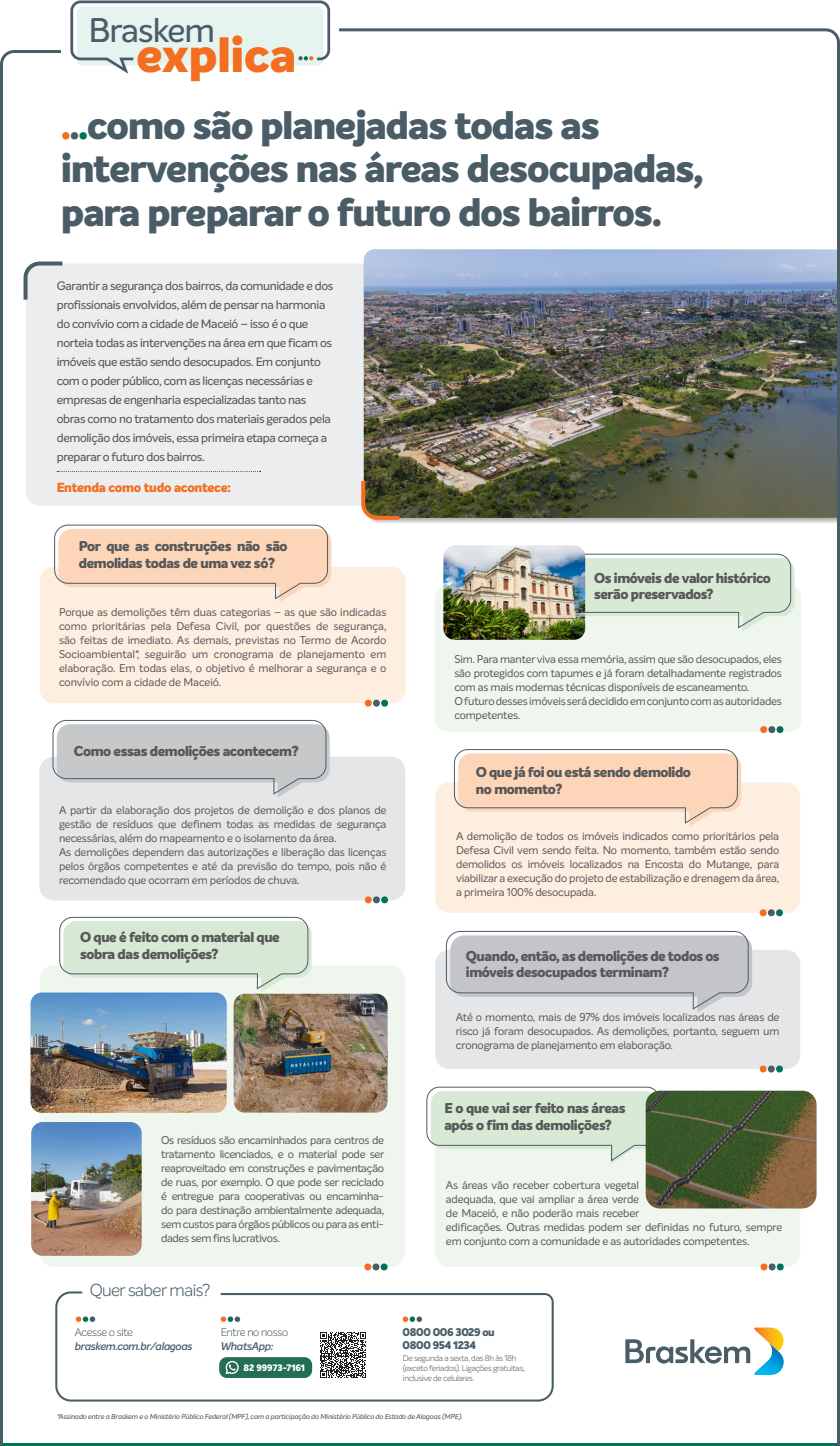
<style>
.page{position:relative;width:840px;height:1446px;background:#fff}
.page>*{position:absolute;margin:0;border:0;box-sizing:border-box;transform-origin:0 0}
.t1{font:800 48.6px "Intelo";color:#f36e21}
.t2{font:800 39.1px/43.5px "Intelo";letter-spacing:-.025em;color:#4a5d67}
.t3{font:500 33.5px "Intelo";letter-spacing:-.03em;color:#4a5d67}
.t4{font:300 17px "Intelo";letter-spacing:-.03em;color:#4a5d67}
.t5{font:800 14px/16.8px "Intelo";letter-spacing:-.03em;color:#57585a}
.t6{font:800 13px "Intelo";letter-spacing:-.02em;color:#f36e21}
.t7{font:500 12px/19px "Intelo";letter-spacing:-.03em;color:#57585a}
.t8{font:11px/14px "Intelo";letter-spacing:-.015em;color:#57585a;text-align:justify}
.t9{font:italic 600 10.9px "Intelo";letter-spacing:-.03em;color:#4a5d67}
.t10{font:800 10.9px/13.1px "Intelo";letter-spacing:-.03em;color:#4a5d67}
.t11{font:300 10.9px "Intelo";letter-spacing:-.03em;color:#4a5d67}
.t12{font:800 9.2px "Intelo";color:#fff}
.t13{font:300 8.2px/9.9px "Intelo";letter-spacing:-.03em;color:#57585a}
.t14{font:italic 500 7px "Intelo";letter-spacing:-.02em;color:#57585a}
.s1{color:#f36e21}
.s2{color:#00735b}
</style>
<div class="page">
<div style="left:40px;top:567px;width:365px;height:136px;background:#feeee0;border-radius:14px"></div>
<div style="left:39px;top:757px;width:366px;height:143px;background:#e5e6e8;border-radius:14px"></div>
<div style="left:26px;top:263px;width:787px;height:243px;background:#ebedef;border-radius:14px"></div>
<hr style="left:0;top:1443px;width:839px;height:3px;background:#00735b">
<svg style="left:64px;top:1291px;width:272px;height:111px"></svg>
<div style="left:316px;top:1328px;width:54px;height:54px;background:#fff"></div>
<svg style="left:320px;top:1332px;width:16px;height:46px"></svg>
<svg style="left:76px;top:1316px;width:19px;height:6px"></svg>
<svg style="left:220px;top:1316px;width:20px;height:6px"></svg>
<div style="left:219px;top:1357px;width:93px;height:21px;background:#236e55;border-radius:8px"></div>
<svg style="left:225px;top:1360px;width:14px;height:14px"></svg>
<svg style="left:64px;top:524px;width:267px;height:78px"></svg>
<svg style="left:64px;top:719px;width:265px;height:78px"></svg>
<div style="left:40px;top:965px;width:364px;height:302px;background:#eff6ed;border-radius:14px"></div>
<img style="left:64px;top:992px;width:162px;height:121px">
<img style="left:233px;top:994px;width:103px;height:118px">
<svg style="left:64px;top:916px;width:247px;height:76px"></svg>
<svg style="left:64px;top:471px;width:196px;height:1px"></svg>
<img style="left:64px;top:1122px;width:78px;height:134px">
<svg style="left:0;top:50px;width:64px;height:1396px"></svg>
<img style="left:336px;top:28px;width:503px;height:1418px">
<svg style="left:70px;top:0;width:261px;height:74px"></svg>
<h3 class="t3" style="left:88px;top:9px;width:128px">Braskem</h3>
<h1 class="t1" style="left:136px;top:23px;width:161px">explica</h1>
<h2 class="t2" style="left:61px;top:105px;width:643px"><span class="s1">.</span>.<span class="s2">.</span>como são planejadas todas as intervenções nas áreas desocupadas, para preparar o futuro dos bairros.</h2>
<p class="t7" style="left:57px;top:276px;width:278px">Garantir a segurança dos bairros, da comunidade e dos profissionais envolvidos, além de pensar na harmonia do convívio com a cidade de Maceió – isso é o que norteia todas as intervenções na área em que ficam os imóveis que estão sendo desocupados. Em conjunto com o poder público, com as licenças necessárias e empresas de engenharia especializadas tanto nas obras como no tratamento dos materiais gerados pela demolição dos imóveis, essa primeira etapa começa a preparar o futuro dos bairros.</p>
<p class="t6" style="left:57px;top:479px;width:176px">Entenda como tudo acontece:</p>
<p class="t5" style="left:79px;top:538px;width:210px">Por que as construções não são demolidas todas de uma vez só?</p>
<p class="t8" style="left:59px;top:605px;width:329px">Porque as demolições têm duas categorias – as que são indicadas como prioritárias pela Defesa Civil, por questões de segurança, são feitas de imediato. As demais, previstas no Termo de Acordo Socioambiental*, seguirão um cronograma de planejamento em elaboração. Em todas elas, o objetivo é melhorar a segurança e o convívio com a cidade de Maceió.</p>
<p class="t5" style="left:74px;top:743px;width:226px">Como essas demolições acontecem?</p>
<p class="t8" style="left:59px;top:803px;width:329px;text-align:left">A partir da elaboração dos projetos de demolição e dos planos de gestão de resíduos que definem todas as medidas de segurança necessárias, além do mapeamento e o isolamento da área.<br>As demolições dependem das autorizações e liberação das licenças pelos órgãos competentes e até da previsão do tempo, pois não é recomendado que ocorram em períodos de chuva.</p>
<p class="t5" style="left:80px;top:929px;width:201px">O que é feito com o material que sobra das demolições?</p>
<p class="t5" style="left:593px;top:570px;width:178px">Os imóveis de valor histórico serão preservados?</p>
<p class="t8" style="left:454px;top:652px;width:329px;text-align:left">Sim. Para manter viva essa memória, assim que são desocupados, eles são protegidos com tapumes e já foram detalhadamente registrados com as mais modernas técnicas disponíveis de escaneamento.<br>O futuro desses imóveis será decidido em conjunto com as autoridades competentes.</p>
<p class="t5" style="left:475px;top:764px;width:216px">O que já foi ou está sendo demolido no momento?</p>
<p class="t8" style="left:456px;top:829px;width:324px">A demolição de todos os imóveis indicados como prioritários pela Defesa Civil vem sendo feita. No momento, também estão sendo demolidos os imóveis localizados na Encosta do Mutange, para viabilizar a execução do projeto de estabilização e drenagem da área, a primeira 100% desocupada.</p>
<p class="t5" style="left:465px;top:947px;width:255px">Quando, então, as demolições de todos os imóveis desocupados terminam?</p>
<p class="t8" style="left:455px;top:1010px;width:325px">Até o momento, mais de 97% dos imóveis localizados nas áreas de risco já foram desocupados. As demolições, portanto, seguem um cronograma de planejamento em elaboração.</p>
<p class="t8" style="left:161px;top:1132px;width:225px">Os resíduos são encaminhados para centros de tratamento licenciados, e o material pode ser reaproveitado em construções e pavimentação de ruas, por exemplo. O que pode ser reciclado é entregue para cooperativas ou encaminha&shy;do para destinação ambientalmente adequada, sem custos para órgãos públicos ou para as enti&shy;dades sem fins lucrativos.</p>
<h3 class="t4" style="left:90px;top:1279px;width:122px">Quer saber mais?</h3>
<p class="t11" style="left:75px;top:1326px;width:60px">Acesse o site</p>
<p class="t9" style="left:75px;top:1339px;width:119px">braskem.com.br/alagoas</p>
<p class="t11" style="left:220px;top:1326px;width:69px">Entre no nosso</p>
<p class="t9" style="left:220px;top:1339px;width:55px">WhatsApp:</p>
<p class="t12" style="left:243px;top:1361px;width:63px">82 99973-7161</p>
<p class="t5" style="left:444px;top:1100px;width:182px">E o que vai ser feito nas áreas após o fim das demolições?</p>
<p class="t8" style="left:445px;top:1178px;width:337px;text-align:left">As áreas vão receber cobertura vegetal<br>adequada, que vai ampliar a área verde<br>de Maceió, e não poderão mais receber<br>edificações. Outras medidas podem ser definidas no futuro, sempre em conjunto com a comunidade e as autoridades competentes.</p>
<p class="t10" style="left:402px;top:1326px;width:93px">0800 006 3029 ou<br>0800 954 1234</p>
<p class="t13" style="left:402px;top:1353px;width:123px">De segunda a sexta, das 8h às 18h (exceto feriados). Ligações gratuitas, inclusive de celulares.</p>
<p class="t14" style="left:57px;top:1412px;width:407px">*Assinado entre a Braskem e o Ministério Público Federal (MPF), com a participação do Ministério Público do Estado de Alagoas (MPE).</p>
</div>
